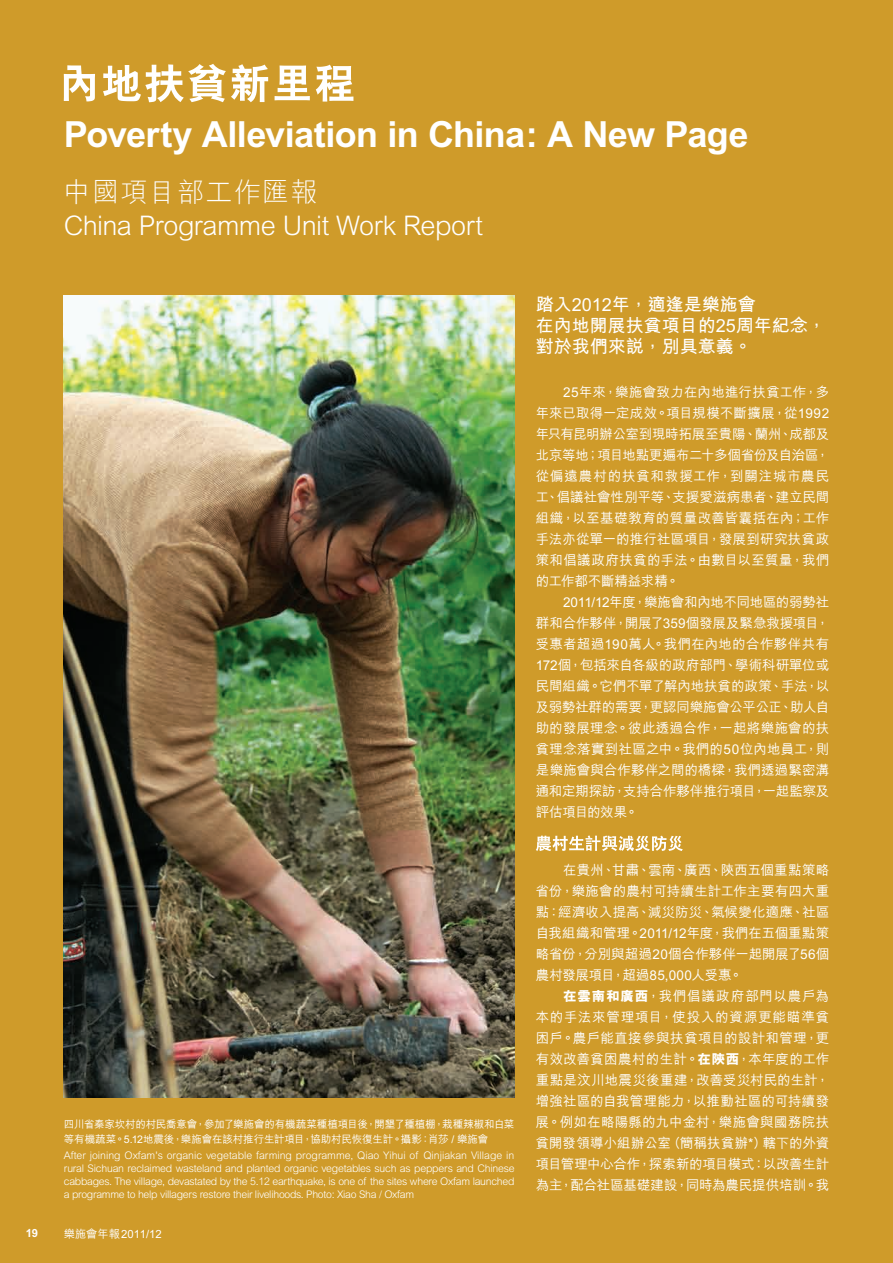
<style>
.page{position:relative;width:893px;height:1263px;background:#cf9b2a}
.page>*{position:absolute;margin:0;border:0;box-sizing:border-box;transform-origin:0 0}
.t1{font:700 36px "Arial";letter-spacing:-.015em;color:#fff}
.t2{font:300 27px "Arial";letter-spacing:-.02em;color:#fff}
.t3{font:300 27px "M Hei";letter-spacing:.05em;color:#fff}
.t4{font:700 18px/21px "M Hei";color:#fff}
.t5{font:500 13.5px/21px "M Hei";letter-spacing:-.005em;color:#fff;text-align:justify}
.t6{font:500 11.25px "M Hei";color:#fff}
.t7{font:700 11.25px "Arial";color:#fff}
.t8{font:300 10.5px/12.8px "Arial";letter-spacing:-.025em;color:#fff;text-align:justify}
.t9{font:500 10.5px/15px "M Hei";letter-spacing:-.015em;color:#fff}
.s1{font-weight:800}
</style>
<div class="page">
<svg style="left:64px;top:64px;width:289px;height:38px"></svg>
<svg style="left:536px;top:835px;width:147px;height:16px"></svg>
<img style="left:64px;top:295px;width:450px;height:802px">
<h1 class="t1" style="left:64px;top:113px;width:686px">Poverty Alleviation in China: A New Page</h1>
<h2 class="t3" style="left:64px;top:178px;width:255px">中國項目部工作匯報</h2>
<h2 class="t2" style="left:64px;top:211px;width:421px">China Programme Unit Work Report</h2>
<p class="t9" style="left:64px;top:1116px;width:452px">四川省秦家坎村的村民喬意會，參加了樂施會的有機蔬菜種植項目後，開墾了種植棚，栽種辣椒和白菜等有機蔬菜。5.12地震後，樂施會在該村推行生計項目，協助村民恢復生計。攝影：肖莎 / 樂施會</p>
<p class="t8" style="left:64px;top:1149px;width:452px">After joining Oxfam's organic vegetable farming programme, Qiao Yihui of Qinjiakan Village in rural Sichuan reclaimed wasteland and planted organic vegetables such as peppers and Chinese cabbages. The village, devastated by the 5.12 earthquake, is one of the sites where Oxfam launched a programme to help villagers restore their livelihoods. Photo: Xiao Sha / Oxfam</p>
<p class="t7" style="left:26px;top:1227px;width:14px">19</p>
<p class="t6" style="left:64px;top:1227px;width:100px">樂施會年報2011/12</p>
<h3 class="t4" style="left:536px;top:295px;width:292px">踏入2012年，適逢是樂施會<br>在內地開展扶貧項目的25周年紀念，對於我們來說，別具意義。</h3>
<p class="t5" style="left:536px;top:382px;width:295px;text-indent:27px">25年來，樂施會致力在內地進行扶貧工作，多年來已取得一定成效。項目規模不斷擴展，從1992年只有昆明辦公室到現時拓展至貴陽、蘭州、成都及北京等地；項目地點更遍布二十多個省份及自治區，從偏遠農村的扶貧和救援工作，到關注城市農民工、倡議社會性別平等、支援愛滋病患者、建立民間組織，以至基礎教育的質量改善皆囊括在內；工作手法亦從單一的推行社區項目，發展到研究扶貧政策和倡議政府扶貧的手法。由數目以至質量，我們的工作都不斷精益求精。</p>
<p class="t5" style="left:536px;top:592px;width:295px;text-indent:27px">2011/12年度，樂施會和內地不同地區的弱勢社群和合作夥伴，開展了359個發展及緊急救援項目，受惠者超過190萬人。我們在內地的合作夥伴共有172個，包括來自各級的政府部門、學術科研單位或民間組織。它們不單了解內地扶貧的政策、手法，以及弱勢社群的需要，更認同樂施會公平公正、助人自助的發展理念。彼此透過合作，一起將樂施會的扶貧理念落實到社區之中。我們的50位內地員工，則是樂施會與合作夥伴之間的橋樑，我們透過緊密溝通和定期探訪，支持合作夥伴推行項目，一起監察及評估項目的效果。</p>
<p class="t5" style="left:536px;top:860px;width:295px;text-indent:27px">在貴州、甘肅、雲南、廣西、陝西五個重點策略省份，樂施會的農村可持續生計工作主要有四大重點：經濟收入提高、減災防災、氣候變化適應、社區自我組織和管理。2011/12年度，我們在五個重點策略省份，分別與超過20個合作夥伴一起開展了56個農村發展項目，超過85,000人受惠。</p>
<p class="t5" style="left:536px;top:986px;width:295px;text-indent:27px"><span class="s1">在雲南和廣西</span>，我們倡議政府部門以農戶為本的手法來管理項目，使投入的資源更能瞄準貧困戶。農戶能直接參與扶貧項目的設計和管理，更有效改善貧困農村的生計。<span class="s1">在陝西</span>，本年度的工作重點是汶川地震災後重建，改善受災村民的生計，增強社區的自我管理能力，以推動社區的可持續發展。例如在略陽縣的九中金村，樂施會與國務院扶貧開發領導小組辦公室（簡稱扶貧辦*）轄下的外資項目管理中心合作，探索新的項目模式：以改善生計為主，配合社區基礎建設，同時為農民提供培訓。我</p>
</div>
